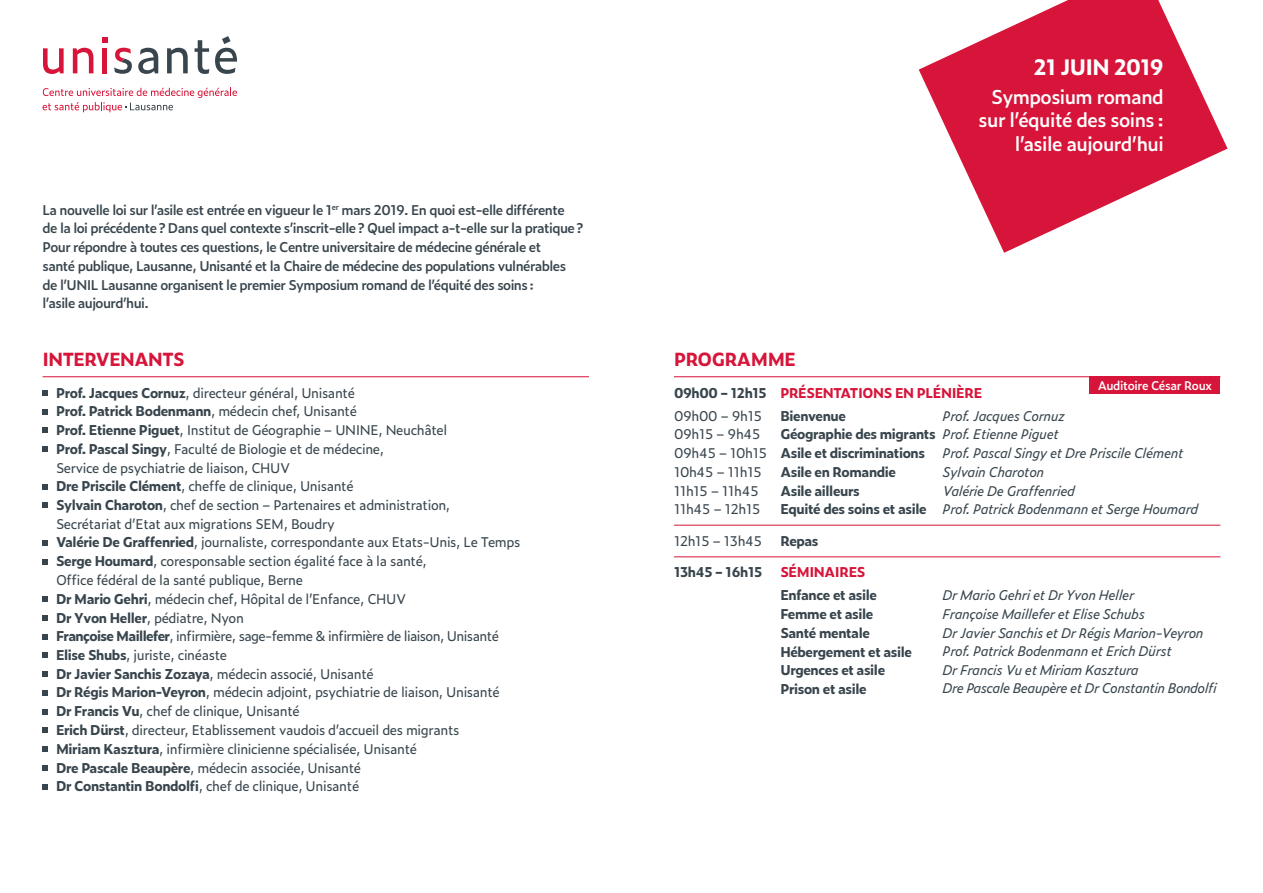
<style>
.page{position:relative;width:1263px;height:893px;background:#fff}
.page>*{position:absolute;margin:0;border:0;box-sizing:border-box;transform-origin:0 0}
.t1{font:700 21.15px "Zeitung Pro";letter-spacing:-.03em;color:#fff}
.t2{font:600 19.05px/23.4px "Zeitung Pro";letter-spacing:-.03em;color:#fff;text-align:right}
.t3{font:700 18px "Zeitung Pro";letter-spacing:-.03em;color:#d71439}
.t4{font:13.5px/18.6px "Zeitung Pro";letter-spacing:-.03em;color:#38454d}
.t5{font:600 13.5px/18.8px "Zeitung Pro";letter-spacing:-.04em;color:#38454d}
.t6{font:italic 13.5px/18.8px "Zeitung Pro";letter-spacing:-.03em;color:#38454d}
.t7{font:700 13.5px/18.8px "Zeitung Pro";letter-spacing:-.03em;color:#38454d}
.t8{font:700 13.5px/23px "Zeitung Pro";letter-spacing:-.03em;color:#d71439}
.t9{font:600 12px "Zeitung Pro";letter-spacing:-.03em;color:#fff}
.s1{font-weight:700}
.s2{color:#38454d}
.s3{font-weight:400;color:#38454d}
.s4{font-weight:400;font-style:italic}
.s5{font-weight:400}
.s6{font-weight:700;font-style:normal}
</style>
<div class="page">
<svg style="left:102px;top:37px;width:5px;height:6px"></svg>
<svg style="left:43px;top:48px;width:21px;height:26px"></svg>
<svg style="left:73px;top:48px;width:20px;height:25px"></svg>
<div style="left:102px;top:48px;width:5px;height:25px;background:#d71439"></div>
<svg style="left:138px;top:48px;width:20px;height:26px"></svg>
<svg style="left:167px;top:48px;width:21px;height:25px"></svg>
<svg style="left:195px;top:40px;width:14px;height:34px"></svg>
<svg style="left:215px;top:36px;width:22px;height:38px"></svg>
<svg style="left:43px;top:88px;width:194px;height:24px"></svg>
<svg style="left:114px;top:48px;width:18px;height:26px"></svg>
<svg style="left:919px;top:0;width:308px;height:253px;fill:#d71439"></svg>
<svg style="left:43px;top:390px;width:5px;height:5px"></svg>
<svg style="left:43px;top:409px;width:5px;height:5px"></svg>
<svg style="left:43px;top:428px;width:5px;height:5px"></svg>
<svg style="left:43px;top:447px;width:5px;height:5px"></svg>
<svg style="left:43px;top:484px;width:5px;height:5px"></svg>
<svg style="left:43px;top:503px;width:5px;height:5px"></svg>
<svg style="left:43px;top:540px;width:5px;height:5px"></svg>
<svg style="left:43px;top:559px;width:5px;height:5px"></svg>
<svg style="left:43px;top:597px;width:5px;height:5px"></svg>
<svg style="left:43px;top:615px;width:5px;height:5px"></svg>
<svg style="left:43px;top:634px;width:5px;height:5px"></svg>
<svg style="left:43px;top:653px;width:5px;height:5px"></svg>
<svg style="left:43px;top:672px;width:5px;height:5px"></svg>
<svg style="left:43px;top:690px;width:5px;height:5px"></svg>
<svg style="left:43px;top:709px;width:5px;height:5px"></svg>
<svg style="left:43px;top:728px;width:5px;height:5px"></svg>
<svg style="left:43px;top:747px;width:5px;height:5px"></svg>
<svg style="left:43px;top:765px;width:5px;height:5px"></svg>
<svg style="left:43px;top:784px;width:5px;height:5px"></svg>
<hr style="left:43px;top:376px;width:546px;height:1px;background:#d71439">
<hr style="left:674px;top:376px;width:546px;height:1px;background:#d71439">
<hr style="left:674px;top:525px;width:546px;height:1px;background:#d71439">
<hr style="left:674px;top:556px;width:546px;height:1px;background:#d71439">
<div style="left:1089px;top:376px;width:131px;height:18px;background:#d71439"></div>
<p class="t5" style="left:43px;top:200px;width:542px">La nouvelle loi sur l’asile est entrée en vigueur le 1<sup>er</sup> mars 2019. En quoi est-elle différente<br>de la loi précédente ? Dans quel contexte s’inscrit-elle ? Quel impact a-t-elle sur la pratique ?<br>Pour répondre à toutes ces questions, le Centre universitaire de médecine générale et<br>santé publique, Lausanne, Unisanté et la Chaire de médecine des populations vulnérables de l’UNIL Lausanne organisent le premier Symposium romand de l’équité des soins :<br>l’asile aujourd’hui.</p>
<h3 class="t3" style="left:43px;top:345px;width:144px">INTERVENANTS</h3>
<p class="t4" style="left:56px;top:383px;width:466px"><span class="s1">Prof. Jacques Cornuz</span>, directeur général, Unisanté<br><span class="s1">Prof. Patrick Bodenmann</span>, médecin chef, Unisanté<br><span class="s1">Prof. Etienne Piguet</span>, Institut de Géographie – UNINE, Neuchâtel<br><span class="s1">Prof. Pascal Singy</span>, Faculté de Biologie et de médecine,<br>Service de psychiatrie de liaison, CHUV<br><span class="s1">Dre Priscile Clément</span>, cheffe de clinique, Unisanté<br><span class="s1">Sylvain Charoton</span>, chef de section – Partenaires et administration,<br>Secrétariat d’Etat aux migrations SEM, Boudry<br><span class="s1">Valérie De Graffenried</span>, journaliste, correspondante aux Etats-Unis, Le Temps</p>
<p class="t4" style="left:56px;top:551px;width:444px"><span class="s1">Serge Houmard</span>, coresponsable section égalité face à la santé,<br>Office fédéral de la santé publique, Berne<br><span class="s1">Dr Mario Gehri</span>, médecin chef, Hôpital de l’Enfance, CHUV<br><span class="s1">Dr Yvon Heller</span>, pédiatre, Nyon<br><span class="s1">Françoise Maillefer</span>, infirmière, sage-femme &amp; infirmière de liaison, Unisanté</p>
<p class="t4" style="left:56px;top:645px;width:445px"><span class="s1">Elise Shubs</span>, juriste, cinéaste<br><span class="s1">Dr Javier Sanchis Zozaya</span>, médecin associé, Unisanté<br><span class="s1">Dr Régis Marion-Veyron</span>, médecin adjoint, psychiatrie de liaison, Unisanté</p>
<p class="t4" style="left:56px;top:701px;width:405px"><span class="s1">Dr Francis Vu</span>, chef de clinique, Unisanté<br><span class="s1">Erich Dürst</span>, directeur, Etablissement vaudois d’accueil des migrants <span class="s1">Miriam Kasztura</span>, infirmière clinicienne spécialisée, Unisanté<br><span class="s1">Dre Pascale Beaupère</span>, médecin associée, Unisanté<br><span class="s1">Dr Constantin Bondolfi</span>, chef de clinique, Unisanté</p>
<h1 class="t1" style="left:1034px;top:50px;width:131px">21 JUIN 2019</h1>
<h2 class="t2" style="left:978px;top:84px;width:187px">Symposium romand sur l’équité des soins : l’asile aujourd’hui</h2>
<h3 class="t3" style="left:674px;top:345px;width:123px">PROGRAMME</h3>
<p class="t8" style="left:674px;top:380px;width:310px"><span class="s2">09h00 – 12h15</span> PRÉSENTATIONS EN PLÉNIÈRE<br><span class="s3">09h00 – 9h15</span></p>
<p class="t7" style="left:780px;top:405px;width:67px">Bienvenue</p>
<p class="t6" style="left:942px;top:406px;width:124px">Prof. Jacques Cornuz</p>
<p class="t9" style="left:1098px;top:376px;width:116px">Auditoire César Roux</p>
<p class="t7" style="left:674px;top:424px;width:386px;text-indent:106px">Géographie des migrants <span class="s4">Prof. Etienne Piguet<br></span><span class="s5">09h45 – 10h15</span> Asile et discriminations</p>
<p class="t4" style="left:674px;top:424px;width:88px">09h15 – 9h45</p>
<p class="t6" style="left:942px;top:443px;width:243px">Prof. Pascal Singy et Dre Priscile Clément</p>
<p class="t4" style="left:674px;top:462px;width:89px">10h45 – 11h15</p>
<p class="t7" style="left:780px;top:462px;width:117px">Asile en Romandie</p>
<p class="t6" style="left:942px;top:462px;width:103px">Sylvain Charoton</p>
<p class="t4" style="left:674px;top:481px;width:86px">11h15 – 11h45</p>
<p class="t7" style="left:780px;top:480px;width:81px">Asile ailleurs</p>
<p class="t6" style="left:942px;top:481px;width:134px">Valérie De Graffenried</p>
<p class="t4" style="left:674px;top:499px;width:88px">11h45 – 12h15</p>
<p class="t6" style="left:780px;top:499px;width:419px"><span class="s6">Equité des soins et asile</span> Prof. Patrick Bodenmann et Serge Houmard</p>
<p class="t4" style="left:674px;top:531px;width:90px">12h15 – 13h45</p>
<p class="t7" style="left:780px;top:531px;width:40px">Repas</p>
<p class="t7" style="left:674px;top:562px;width:90px">13h45 – 16h15</p>
<p class="t8" style="left:780px;top:560px;width:87px">SÉMINAIRES</p>
<p class="t7" style="left:780px;top:585px;width:133px">Enfance et asile<br>Femme et asile<br>Santé mentale<br>Hébergement et asile<br>Urgences et asile<br>Prison et asile</p>
<p class="t6" style="left:942px;top:585px;width:276px">Dr Mario Gehri et Dr Yvon Heller<br>Françoise Maillefer et Elise Schubs<br>Dr Javier Sanchis et Dr Régis Marion-Veyron Prof. Patrick Bodenmann et Erich Dürst<br>Dr Francis Vu et Miriam Kasztura<br>Dre Pascale Beaupère et Dr Constantin Bondolfi</p>
</div>
